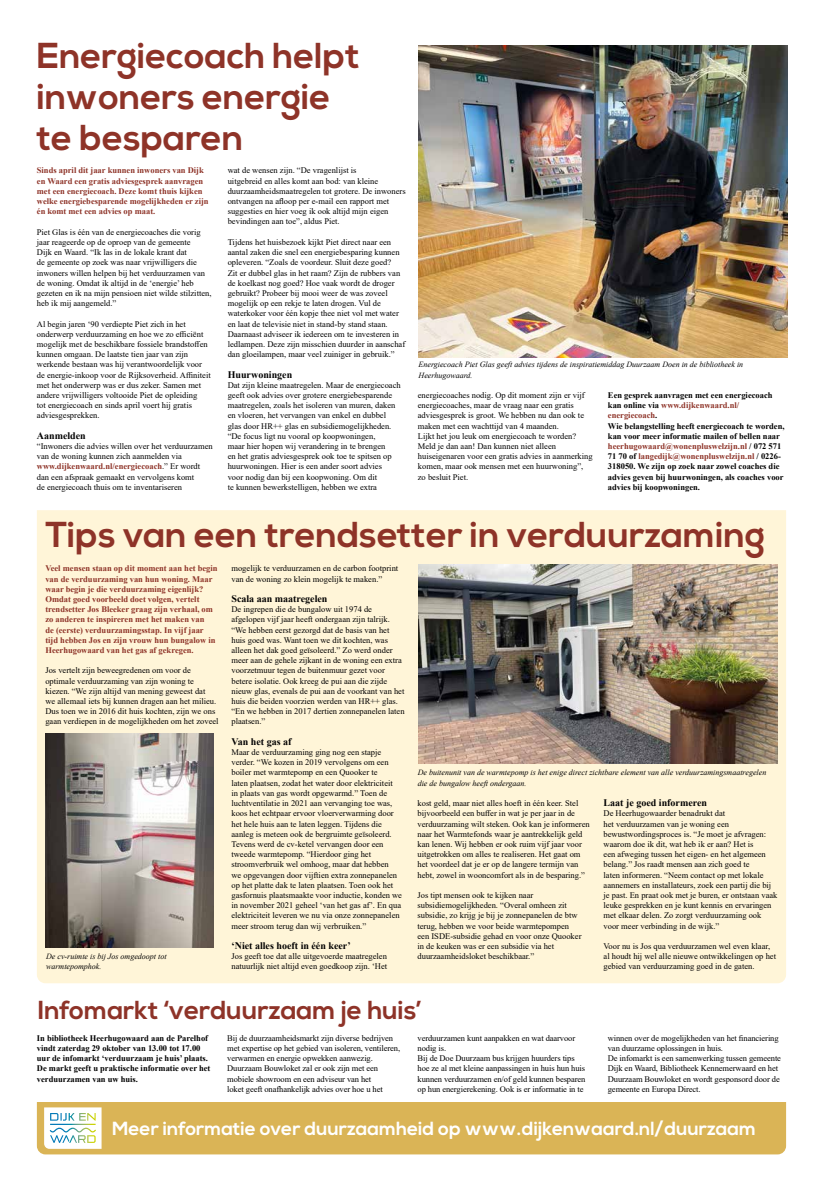
<style>
.page{position:relative;width:823px;height:1191px;background:#fff}
.page>*{position:absolute;margin:0;border:0;box-sizing:border-box;transform-origin:0 0}
.t1{font:700 36px/41.2px "Nexa";color:#8e3328}
.t2{font:700 26px "Nexa";color:#8e3328}
.t3{font:700 19px "Nexa";color:#fff}
.t4{font:700 10px "Times New Roman";color:#000}
.t5{font:8.5px/10.2px "Times New Roman";color:#000}
.t6{font:700 8.5px/10.2px "Times New Roman";color:#000}
.t7{font:700 8.5px/10.2px "Times New Roman";color:#8e3328}
.t8{font:italic 8px/10.2px "Times New Roman";color:#000}
.s1{font-weight:700;color:#8e3328}
.s2{color:#8e3328}
</style>
<div class="page">
<div style="left:37px;top:510px;width:748px;height:473px;background:#fff5d8"></div>
<img style="left:418px;top:564px;width:359px;height:200px">
<img style="left:418px;top:45px;width:368px;height:312px">
<img style="left:45px;top:733px;width:168px;height:214px">
<div style="left:37px;top:1102px;width:748px;height:52px;background:#dab456"></div>
<h1 class="t1" style="left:37px;top:36px;width:324px">Energiecoach helpt inwoners energie te besparen</h1>
<p class="t7" style="left:37px;top:165px;width:173px">Sinds april dit jaar kunnen inwoners van Dijk en Waard een gratis adviesgesprek aanvragen met een energiecoach. Deze komt thuis kijken welke energiebesparende mogelijkheden er zijn én komt met een advies op maat.</p>
<p class="t5" style="left:37px;top:226px;width:176px">Piet Glas is één van de energiecoaches die vorig jaar reageerde op de oproep van de gemeente<br>Dijk en Waard. “Ik las in de lokale krant dat<br>de gemeente op zoek was naar vrijwilligers die inwoners willen helpen bij het verduurzamen van de woning. Omdat ik altijd in de ‘energie’ heb gezeten en ik na mijn pensioen niet wilde stilzitten, heb ik mij aangemeld.”</p>
<p class="t5" style="left:37px;top:318px;width:175px">Al begin jaren ‘90 verdiepte Piet zich in het onderwerp verduurzaming en hoe we zo efficiënt mogelijk met de beschikbare fossiele brandstoffen kunnen omgaan. De laatste tien jaar van zijn werkende bestaan was hij verantwoordelijk voor de energie-inkoop voor de Rijksoverheid. Affiniteit met het onderwerp was er dus zeker. Samen met andere vrijwilligers voltooide Piet de opleiding<br>tot energiecoach en sinds april voert hij gratis adviesgesprekken.</p>
<p class="t4" style="left:37px;top:428px;width:50px">Aanmelden</p>
<p class="t5" style="left:37px;top:441px;width:177px">“Inwoners die advies willen over het verduurzamen van de woning kunnen zich aanmelden via <span class="s1">www.dijkenwaard.nl/energiecoach</span>.” Er wordt dan een afspraak gemaakt en vervolgens komt<br>de energiecoach thuis om te inventariseren</p>
<p class="t5" style="left:227px;top:165px;width:179px">wat de wensen zijn. “De vragenlijst is<br>uitgebreid en alles komt aan bod: van kleine duurzaamheidsmaatregelen tot grotere. De inwoners ontvangen na afloop per e-mail een rapport met suggesties en hier voeg ik ook altijd mijn eigen bevindingen aan toe”, aldus Piet.</p>
<p class="t5" style="left:227px;top:237px;width:179px">Tijdens het huisbezoek kijkt Piet direct naar een aantal zaken die snel een energiebesparing kunnen opleveren. “Zoals de voordeur. Sluit deze goed?<br>Zit er dubbel glas in het raam? Zijn de rubbers van de koelkast nog goed? Hoe vaak wordt de droger gebruikt? Probeer bij mooi weer de was zoveel mogelijk op een rekje te laten drogen. Vul de waterkoker voor één kopje thee niet vol met water en laat de televisie niet in stand-by stand staan.<br>Daarnaast adviseer ik iedereen om te investeren in ledlampen. Deze zijn misschien duurder in aanschaf dan gloeilampen, maar veel zuiniger in gebruik.”</p>
<p class="t4" style="left:227px;top:367px;width:66px">Huurwoningen</p>
<p class="t5" style="left:227px;top:379px;width:174px">Dat zijn kleine maatregelen. Maar de energiecoach geeft ook advies over grotere energiebesparende maatregelen, zoals het isoleren van muren, daken en vloeren, het vervangen van enkel en dubbel glas door HR++ glas en subsidiemogelijkheden. “De focus ligt nu vooral op koopwoningen,<br>maar hier hopen wij verandering in te brengen<br>en het gratis adviesgesprek ook toe te spitsen op huurwoningen. Hier is een ander soort advies<br>voor nodig dan bij een koopwoning. Om dit<br>te kunnen bewerkstelligen, hebben we extra</p>
<p class="t5" style="left:417px;top:390px;width:176px">energiecoaches nodig. Op dit moment zijn er vijf energiecoaches, maar de vraag naar een gratis adviesgesprek is groot. We hebben nu dan ook te maken met een wachttijd van 4 maanden.<br>Lijkt het jou leuk om energiecoach te worden?<br>Meld je dan aan! Dan kunnen niet alleen huiseigenaren voor een gratis advies in aanmerking komen, maar ook mensen met een huurwoning”, zo besluit Piet.</p>
<p class="t6" style="left:607px;top:390px;width:178px">Een gesprek aanvragen met een energiecoach kan online via <span class="s2">www.dijkenwaard.nl/ energiecoach</span>.<br>Wie belangstelling heeft energiecoach te worden, kan voor meer informatie mailen of bellen naar <span class="s2">heerhugowaard@wonenpluswelzijn.nl</span> / 072 571<br>71 70 of <span class="s2">langedijk@wonenpluswelzijn.nl</span> / 0226- 318050. We zijn op zoek naar zowel coaches die advies geven bij huurwoningen, als coaches voor advies bij koopwoningen.</p>
<p class="t8" style="left:418px;top:359px;width:326px">Energiecoach Piet Glas geeft advies tijdens de inspiratiemiddag Duurzaam Doen in de bibliotheek in<br>Heerhugowaard.</p>
<h1 class="t1" style="left:45px;top:515px;width:720px">Tips van een trendsetter in verduurzaming</h1>
<p class="t7" style="left:45px;top:563px;width:174px">Veel mensen staan op dit moment aan het begin van de verduurzaming van hun woning. Maar waar begin je die verduurzaming eigenlijk?<br>Omdat goed voorbeeld doet volgen, vertelt trendsetter Jos Bleeker graag zijn verhaal, om zo anderen te inspireren met het maken van<br>de (eerste) verduurzamingsstap. In vijf jaar tijd hebben Jos en zijn vrouw hun bungalow in Heerhugowaard van het gas af gekregen.</p>
<p class="t5" style="left:45px;top:665px;width:175px">Jos vertelt zijn beweegredenen om voor de optimale verduurzaming van zijn woning te kiezen. “We zijn altijd van mening geweest dat<br>we allemaal iets bij kunnen dragen aan het milieu.<br>Dus toen we in 2016 dit huis kochten, zijn we ons gaan verdiepen in de mogelijkheden om het zoveel</p>
<p class="t8" style="left:46px;top:951px;width:122px">De cv-ruimte is bij Jos omgedoopt tot warmtepomphok.</p>
<p class="t5" style="left:231px;top:563px;width:168px">mogelijk te verduurzamen en de carbon footprint van de woning zo klein mogelijk te maken.”</p>
<p class="t4" style="left:231px;top:591px;width:97px">Scala aan maatregelen</p>
<p class="t5" style="left:231px;top:604px;width:175px">De ingrepen die de bungalow uit 1974 de afgelopen vijf jaar heeft ondergaan zijn talrijk. “We hebben eerst gezorgd dat de basis van het huis goed was. Want toen we dit kochten, was alleen het dak goed geïsoleerd.” Zo werd onder meer aan de gehele zijkant in de woning een extra voorzetmuur tegen de buitenmuur gezet voor betere isolatie. Ook kreeg de pui aan die zijde nieuw glas, evenals de pui aan de voorkant van het huis die beiden voorzien werden van HR++ glas. “En we hebben in 2017 dertien zonnepanelen laten plaatsen.”</p>
<p class="t4" style="left:231px;top:734px;width:61px">Van het gas af</p>
<p class="t5" style="left:231px;top:747px;width:172px">Maar de verduurzaming ging nog een stapje verder. “We kozen in 2019 vervolgens om een boiler met warmtepomp en een Quooker te<br>laten plaatsen, zodat het water door elektriciteit<br>in plaats van gas wordt opgewarmd.” Toen de luchtventilatie in 2021 aan vervanging toe was, koos het echtpaar ervoor vloerverwarming door het hele huis aan te laten leggen. Tijdens die aanleg is meteen ook de bergruimte geïsoleerd.<br>Tevens werd de cv-ketel vervangen door een tweede warmtepomp. “Hierdoor ging het stroomverbruik wel omhoog, maar dat hebben<br>we opgevangen door vijftien extra zonnepanelen op het platte dak te laten plaatsen. Toen ook het gasfornuis plaatsmaakte voor inductie, konden we in november 2021 geheel ‘van het gas af’. En qua elektriciteit leveren we nu via onze zonnepanelen meer stroom terug dan wij verbruiken.”</p>
<p class="t4" style="left:231px;top:938px;width:121px">‘Niet alles hoeft in één keer’</p>
<p class="t5" style="left:231px;top:951px;width:157px">Jos geeft toe dat alle uitgevoerde maatregelen natuurlijk niet altijd even goedkoop zijn. ‘Het</p>
<p class="t8" style="left:417px;top:767px;width:350px">De buitenunit van de warmtepomp is het enige direct zichtbare element van alle verduurzamingsmaatregelen die de bungalow heeft ondergaan.</p>
<p class="t5" style="left:417px;top:798px;width:174px">kost geld, maar niet alles hoeft in één keer. Stel bijvoorbeeld een buffer in wat je per jaar in de verduurzaming wilt steken. Ook kan je informeren naar het Warmtefonds waar je aantrekkelijk geld kan lenen. Wij hebben er ook ruim vijf jaar voor uitgetrokken om alles te realiseren. Het gaat om het voordeel dat je er op de langere termijn van hebt, zowel in wooncomfort als in de besparing.”</p>
<p class="t5" style="left:417px;top:889px;width:165px">Jos tipt mensen ook te kijken naar subsidiemogelijkheden. “Overal omheen zit subsidie, zo krijg je bij je zonnepanelen de btw terug, hebben we voor beide warmtepompen een ISDE-subsidie gehad en voor onze Quooker in de keuken was er een subsidie via het duurzaamheidsloket beschikbaar.”</p>
<p class="t4" style="left:603px;top:795px;width:105px">Laat je goed informeren</p>
<p class="t5" style="left:603px;top:808px;width:175px">De Heerhugowaarder benadrukt dat<br>het verduurzamen van je woning een bewustwordingsproces is. “Je moet je afvragen: waarom doe ik dit, wat heb ik er aan? Het is<br>een afweging tussen het eigen- en het algemeen belang.” Jos raadt mensen aan zich goed te<br>laten informeren. “Neem contact op met lokale aannemers en installateurs, zoek een partij die bij je past. En praat ook met je buren, er ontstaan vaak leuke gesprekken en je kunt kennis en ervaringen met elkaar delen. Zo zorgt verduurzaming ook voor meer verbinding in de wijk.”</p>
<p class="t5" style="left:603px;top:940px;width:174px">Voor nu is Jos qua verduurzamen wel even klaar, al houdt hij wel alle nieuwe ontwikkelingen op het gebied van verduurzaming goed in de gaten.</p>
<h2 class="t2" style="left:38px;top:995px;width:385px">Infomarkt ‘verduurzaam je huis’</h2>
<p class="t6" style="left:37px;top:1032px;width:175px">In bibliotheek Heerhugowaard aan de Parelhof vindt zaterdag 29 oktober van 13.00 tot 17.00 uur de infomarkt ‘verduurzaam je huis’ plaats.<br>De markt geeft u praktische informatie over het verduurzamen van uw huis.</p>
<p class="t5" style="left:227px;top:1032px;width:174px">Bij de duurzaamheidsmarkt zijn diverse bedrijven met expertise op het gebied van isoleren, ventileren, verwarmen en energie opwekken aanwezig.<br>Duurzaam Bouwloket zal er ook zijn met een mobiele showroom en een adviseur van het<br>loket geeft onafhankelijk advies over hoe u het</p>
<p class="t5" style="left:417px;top:1032px;width:169px">verduurzamen kunt aanpakken en wat daarvoor nodig is.<br>Bij de Doe Duurzaam bus krijgen huurders tips hoe ze al met kleine aanpassingen in huis hun huis kunnen verduurzamen en/of geld kunnen besparen op hun energierekening. Ook is er informatie in te</p>
<p class="t5" style="left:607px;top:1032px;width:175px">winnen over de mogelijkheden van het financiering van duurzame oplossingen in huis.<br>De infomarkt is een samenwerking tussen gemeente Dijk en Waard, Bibliotheek Kennemerwaard en het Duurzaam Bouwloket en wordt gesponsord door de gemeente en Europa Direct.</p>
<h3 class="t3" style="left:112px;top:1117px;width:645px">Meer informatie over duurzaamheid op www.dijkenwaard.nl/duurzaam</h3>
</div>
